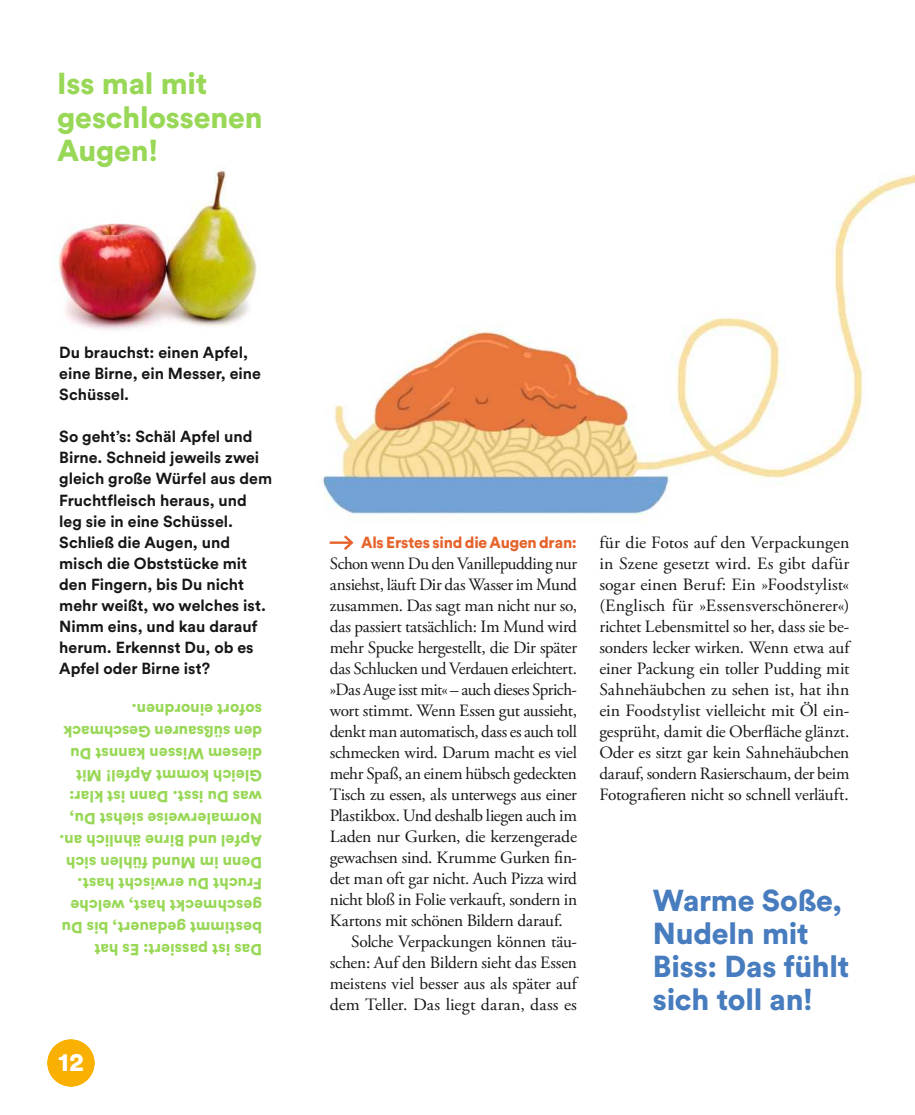
<style>
.page{position:relative;width:915px;height:1115px;background:#fff}
.page>*{position:absolute;margin:0;border:0;box-sizing:border-box;transform-origin:0 0}
.t1{font:900 30px/33px "Circular Std";letter-spacing:-.01em;color:#477cbe}
.t2{font:900 30px/33px "Circular Std";letter-spacing:-.005em;color:#98d856}
.t3{font:900 25.8px "Circular Std";color:#fff}
.t4{font:17.25px/21px "Zeit Garamond Pro";letter-spacing:-.015em;color:#151616;text-align:justify}
.t5{font:17.25px "Zeit Garamond Pro";letter-spacing:.005em;color:#151616}
.t6{font:700 15.9px/21px "Circular Std";color:#151616}
.t7{font:900 15.9px/21.8px "Circular Std";color:#98d856}
.t8{font:900 15.9px "Circular Std";letter-spacing:-.01em;color:#e6632b}
</style>
<div class="page">
<img style="left:52px;top:167px;width:205px;height:163px">
<div style="left:47px;top:1039px;width:47px;height:47px;background:#fab000;border-radius:50%"></div>
<hr style="left:329px;top:541px;width:22px;height:2px;background:#e6632b">
<svg style="left:341px;top:535px;width:13px;height:15px"></svg>
<img style="left:323px;top:174px;width:591px;height:347px">
<h1 class="t2" style="left:57px;top:67px;width:207px">Iss mal mit geschlossenen<br>Augen!</h1>
<p class="t6" style="left:59px;top:342px;width:203px">Du brauchst: einen Apfel, eine Birne, ein Messer, eine<br>Schüssel.</p>
<p class="t6" style="left:59px;top:426px;width:214px">So geht’s: Schäl Apfel und<br>Birne. Schneid jeweils zwei gleich große Würfel aus dem<br>Fruchtfleisch heraus, und leg sie in eine Schüssel.<br>Schließ die Augen, und misch die Obststücke mit den Fingern, bis Du nicht mehr weißt, wo welches ist.<br>Nimm eins, und kau darauf herum. Erkennst Du, ob es<br>Apfel oder Birne ist?</p>
<p class="t7" style="left:262px;top:960px;width:204px;rotate:-180deg">Das ist passiert: Es hat bestimmt gedauert, bis Du geschmeckt hast, welche<br>Frucht Du erwischt hast.<br>Denn im Mund fühlen sich<br>Apfel und Birne ähnlich an.<br>Normalerweise siehst Du, was Du isst. Dann ist klar:<br>Gleich kommt Apfel! Mit diesem Wissen kannst Du den süßsauren Geschmack sofort einordnen.</p>
<h2 class="t3" style="left:58px;top:1044px;width:27px">12</h2>
<p class="t8" style="left:361px;top:531px;width:217px">Als Erstes sind die Augen dran:</p>
<p class="t4" style="left:330px;top:553px;width:249px">Schon wenn Du den Vanillepudding nur</p>
<p class="t4" style="left:330px;top:574px;width:249px">ansiehst, läuft Dir das Wasser im Mund</p>
<p class="t4" style="left:330px;top:595px;width:249px">zusammen. Das sagt man nicht nur so,</p>
<p class="t4" style="left:330px;top:616px;width:249px">das passiert tatsächlich: Im Mund wird</p>
<p class="t4" style="left:330px;top:637px;width:249px">mehr Spucke hergestellt, die Dir später</p>
<p class="t4" style="left:330px;top:658px;width:248px">das Schlucken und Verdauen erleichtert.</p>
<p class="t4" style="left:330px;top:679px;width:249px">»Das Auge isst mit« – auch dieses Sprich-</p>
<p class="t4" style="left:330px;top:700px;width:249px">wort stimmt. Wenn Essen gut aussieht,</p>
<p class="t4" style="left:330px;top:721px;width:248px">denkt man automatisch, dass es auch toll</p>
<p class="t4" style="left:330px;top:742px;width:248px">schmecken wird. Darum macht es viel</p>
<p class="t4" style="left:330px;top:763px;width:248px">mehr Spaß, an einem hübsch gedeckten</p>
<p class="t4" style="left:330px;top:784px;width:249px">Tisch zu essen, als unterwegs aus einer</p>
<p class="t4" style="left:330px;top:805px;width:249px">Plastikbox. Und deshalb liegen auch im</p>
<p class="t4" style="left:330px;top:826px;width:248px">Laden nur Gurken, die kerzengerade</p>
<p class="t4" style="left:330px;top:847px;width:249px">gewachsen sind. Krumme Gurken fin-</p>
<p class="t4" style="left:330px;top:868px;width:249px">det man oft gar nicht. Auch Pizza wird</p>
<p class="t4" style="left:330px;top:889px;width:249px">nicht bloß in Folie verkauft, sondern in</p>
<p class="t4" style="left:330px;top:910px;width:234px">Kartons mit schönen Bildern darauf.</p>
<p class="t4" style="left:351px;top:931px;width:227px">Solche Verpackungen können täu-</p>
<p class="t4" style="left:330px;top:952px;width:249px">schen: Auf den Bildern sieht das Essen</p>
<p class="t4" style="left:330px;top:973px;width:248px">meistens viel besser aus als später auf</p>
<p class="t5" style="left:330px;top:993px;width:249px">dem Teller. Das liegt daran, dass es</p>
<p class="t4" style="left:599px;top:532px;width:251px">für die Fotos auf den Verpackungen in Szene gesetzt wird. Es gibt dafür sogar einen Beruf: Ein »Foodstylist« (Englisch für »Essensverschönerer«) richtet Lebensmittel so her, dass sie be&shy;sonders lecker wirken. Wenn etwa auf einer Packung ein toller Pudding mit Sahnehäubchen zu sehen ist, hat ihn ein Foodstylist vielleicht mit Öl ein&shy;gesprüht, damit die Oberfläche glänzt.<br>Oder es sitzt gar kein Sahnehäubchen darauf, sondern Rasierschaum, der beim Fotografieren nicht so schnell verläuft.</p>
<h1 class="t1" style="left:652px;top:882px;width:198px">Warme Soße,<br>Nudeln mit<br>Biss: Das fühlt sich toll an!</h1>
</div>
